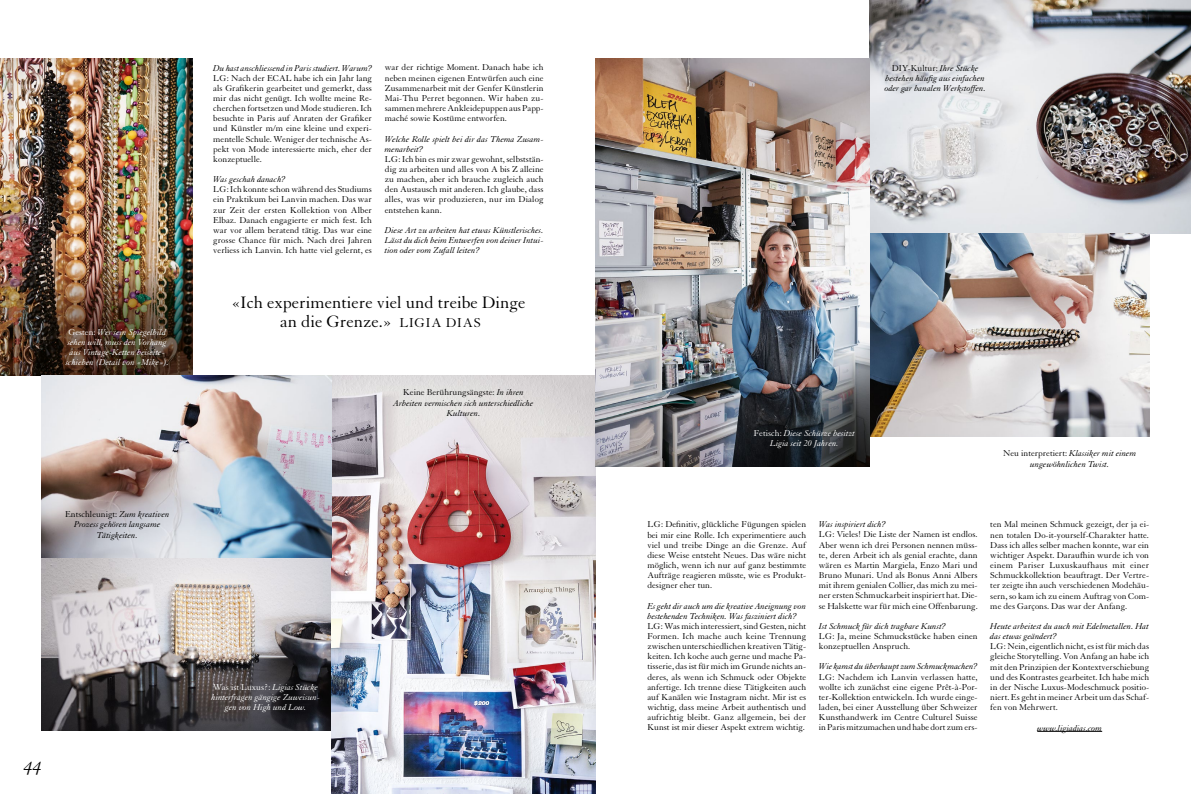
<style>
.page{position:relative;width:1191px;height:794px;background:#fff}
.page>*{position:absolute;margin:0;border:0;box-sizing:border-box;transform-origin:0 0}
.t1{font:20px "Granjon Italic Os F";color:#000}
.t2{font:18px/18.7px "Granjon LT Std";color:#000;text-align:center}
.t3{font:9.2px/10.1px "Granjon LT Std";color:#000;text-align:justify}
.t4{font:italic 9.2px/10.1px "Granjon LT Std";color:#000;text-align:center}
.t5{font:italic 9.2px/10.1px "Granjon LT Std";color:#fff;text-align:center}
.s1{font-style:normal}
.s2{font-size:14px}
</style>
<div class="page">
<img style="left:870px;top:0;width:321px;height:233px">
<img style="left:870px;top:233px;width:279px;height:203px">
<img style="left:42px;top:375px;width:290px;height:355px">
<img style="left:0;top:59px;width:193px;height:316px">
<img style="left:332px;top:375px;width:263px;height:419px">
<img style="left:595px;top:59px;width:275px;height:407px">
<hr style="left:1037px;top:731px;width:65px;height:1px;background:#000">
<p class="t5" style="left:66px;top:327px;width:105px"><span class="s1">Gesten:</span> Wer sein Spiegelbild sehen will, muss den Vorhang aus Vintage-Ketten beiseite&shy;schieben (Detail von «Mike»).</p>
<p class="t4" style="left:65px;top:509px;width:106px"><span class="s1">Entschleunigt:</span> Zum kreativen<br>Prozess gehören langsame<br>Tätigkeiten.</p>
<p class="t4" style="left:213px;top:63px;width:160px">Du hast anschliessend in Paris studiert. Warum?</p>
<p class="t3" style="left:213px;top:73px;width:160px">LG: Nach der ECAL habe ich ein Jahr lang als Grafikerin gearbeitet und gemerkt, dass mir das nicht genügt. Ich wollte meine Re&shy;cherchen fortsetzen und Mode studieren. Ich besuchte in Paris auf Anraten der Grafiker und Künstler m/m eine kleine und experi&shy;mentelle Schule. Weniger der technische As&shy;pekt von Mode interessierte mich, eher der konzeptuelle.</p>
<p class="t4" style="left:213px;top:174px;width:74px">Was geschah danach?</p>
<p class="t3" style="left:213px;top:185px;width:160px">LG: Ich konnte schon während des Studiums ein Praktikum bei Lanvin machen. Das war zur Zeit der ersten Kollektion von Alber Elbaz. Danach engagierte er mich fest. Ich war vor allem beratend tätig. Das war eine grosse Chance für mich. Nach drei Jahren verliess ich Lanvin. Ich hatte viel gelernt, es</p>
<p class="t3" style="left:385px;top:63px;width:160px">war der richtige Moment. Danach habe ich neben meinen eigenen Entwürfen auch eine Zusammenarbeit mit der Genfer Künstlerin Mai-Thu Perret begonnen. Wir haben zu&shy;sammen mehrere Ankleidepuppen aus Papp&shy;maché sowie Kostüme entworfen.</p>
<p class="t4" style="left:385px;top:134px;width:160px;text-align:left">Welche Rolle spielt bei dir das Thema Zusam&shy;menarbeit?</p>
<p class="t3" style="left:385px;top:154px;width:160px">LG: Ich bin es mir zwar gewohnt, selbststän&shy;dig zu arbeiten und alles von A bis Z alleine zu machen, aber ich brauche zugleich auch den Austausch mit anderen. Ich glaube, dass alles, was wir produzieren, nur im Dialog entstehen kann.</p>
<p class="t4" style="left:385px;top:225px;width:160px;text-align:justify">Diese Art zu arbeiten hat etwas Künstlerisches.<br>Lässt du dich beim Entwerfen von deiner Intui&shy;tion oder vom Zufall leiten?</p>
<h2 class="t2" style="left:231px;top:293px;width:295px">«Ich experimentiere viel und treibe Dinge an die Grenze.» <span class="s2">LIGIA DIAS</span></h2>
<p class="t4" style="left:393px;top:388px;width:141px"><span class="s1">Keine Berührungsängste:</span> In ihren<br>Arbeiten vermischen sich unterschiedliche<br>Kulturen.</p>
<h1 class="t1" style="left:24px;top:753px;width:19px">44</h1>
<p class="t5" style="left:211px;top:682px;width:110px"><span class="s1">Was ist Luxus?:</span> Ligias Stücke hinterfragen gängige Zuweisun&shy;gen von High und Low.</p>
<p class="t4" style="left:884px;top:63px;width:103px"><span class="s1">DIY-Kultur:</span> Ihre Stücke bestehen häufig aus einfachen oder gar banalen Werkstoffen.</p>
<p class="t5" style="left:754px;top:428px;width:103px"><span class="s1">Fetisch:</span> Diese Schürze besitzt<br>Ligia seit 20 Jahren.</p>
<p class="t4" style="left:1003px;top:449px;width:135px"><span class="s1">Neu interpretiert:</span> Klassiker mit einem ungewöhnlichen Twist.</p>
<p class="t3" style="left:647px;top:519px;width:160px">LG: Definitiv, glückliche Fügungen spielen bei mir eine Rolle. Ich experimentiere auch viel und treibe Dinge an die Grenze. Auf diese Weise entsteht Neues. Das wäre nicht möglich, wenn ich nur auf ganz bestimmte Aufträge reagieren müsste, wie es Produkt&shy;designer eher tun.</p>
<p class="t4" style="left:647px;top:601px;width:160px;text-align:left">Es geht dir auch um die kreative Aneignung von bestehenden Techniken. Was fasziniert dich?</p>
<p class="t3" style="left:647px;top:621px;width:160px">LG: Was mich interessiert, sind Gesten, nicht Formen. Ich mache auch keine Trennung zwischen unterschiedlichen kreativen Tätig&shy;keiten. Ich koche auch gerne und mache Pa&shy;tisserie, das ist für mich im Grunde nichts an&shy;deres, als wenn ich Schmuck oder Objekte anfertige. Ich trenne diese Tätigkeiten auch auf Kanälen wie Instagram nicht. Mir ist es wichtig, dass meine Arbeit authentisch und aufrichtig bleibt. Ganz allgemein, bei der Kunst ist mir dieser Aspekt extrem wichtig.</p>
<p class="t4" style="left:819px;top:519px;width:69px">Was inspiriert dich?</p>
<p class="t3" style="left:819px;top:530px;width:160px">LG: Vieles! Die Liste der Namen ist endlos.<br>Aber wenn ich drei Personen nennen müss&shy;te, deren Arbeit ich als genial erachte, dann wären es Martin Margiela, Enzo Mari und Bruno Munari. Und als Bonus Anni Albers mit ihrem genialen Collier, das mich zu mei&shy;ner ersten Schmuckarbeit inspiriert hat. Die&shy;se Halskette war für mich eine Offenbarung.</p>
<p class="t4" style="left:819px;top:621px;width:129px">Ist Schmuck für dich tragbare Kunst?</p>
<p class="t3" style="left:819px;top:631px;width:160px">LG: Ja, meine Schmuckstücke haben einen konzeptuellen Anspruch.</p>
<p class="t4" style="left:819px;top:662px;width:160px">Wie kamst du überhaupt zum Schmuckmachen?</p>
<p class="t3" style="left:819px;top:672px;width:160px">LG: Nachdem ich Lanvin verlassen hatte, wollte ich zunächst eine eigene Prêt-à-Por&shy;ter-Kollektion entwickeln. Ich wurde einge&shy;laden, bei einer Ausstellung über Schweizer Kunsthandwerk im Centre Culturel Suisse in Paris mitzumachen und habe dort zum ers-</p>
<p class="t3" style="left:990px;top:520px;width:160px">ten Mal meinen Schmuck gezeigt, der ja ei&shy;nen totalen Do-it-yourself-Charakter hatte.<br>Dass ich alles selber machen konnte, war ein wichtiger Aspekt. Daraufhin wurde ich von einem Pariser Luxuskaufhaus mit einer Schmuckkollektion beauftragt. Der Vertre&shy;ter zeigte ihn auch verschiedenen Modehäu&shy;sern, so kam ich zu einem Auftrag von Com&shy;me des Garçons. Das war der Anfang.</p>
<p class="t4" style="left:990px;top:621px;width:160px;text-align:left">Heute arbeitest du auch mit Edelmetallen. Hat das etwas geändert?</p>
<p class="t3" style="left:990px;top:641px;width:160px">LG: Nein, eigentlich nicht, es ist für mich das gleiche Storytelling. Von Anfang an habe ich mit den Prinzipien der Kontextverschiebung und des Kontrastes gearbeitet. Ich habe mich in der Nische Luxus-Modeschmuck positio&shy;niert. Es geht in meiner Arbeit um das Schaf&shy;fen von Mehrwert.</p>
<p class="t4" style="left:1037px;top:723px;width:66px">www.ligiadias.com</p>
</div>
